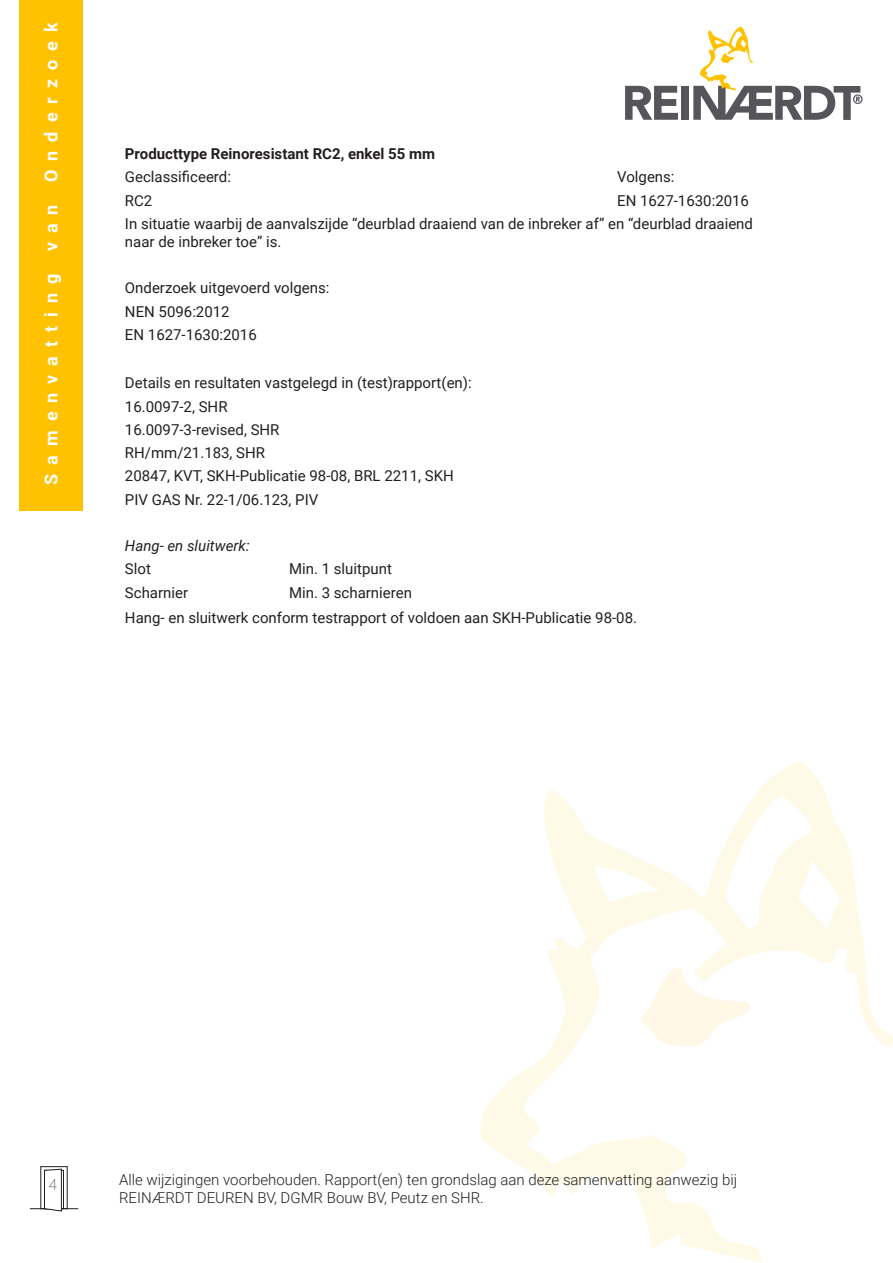
<style>
.page{position:relative;width:893px;height:1263px;background:#fff}
.page>*{position:absolute;margin:0;border:0;box-sizing:border-box;transform-origin:0 0}
.t1{font:700 18px "Roboto";letter-spacing:.5em;color:#fff}
.t2{font:15px/18px "Roboto";color:#231f20}
.t3{font:300 15px/18px "Roboto";color:#231f20}
.t4{font:700 15px "Roboto";color:#231f20}
.t5{font:italic 15px "Roboto";color:#231f20}
.t6{font:100 15px "Roboto";color:#231f20}
</style>
<div class="page">
<div style="left:19px;top:0;width:64px;height:510px;background:#ffc200"></div>
<svg style="left:481px;top:761px;width:412px;height:502px"></svg>
<svg style="left:625px;top:86px;width:53px;height:34px"></svg>
<div style="left:681px;top:86px;width:8px;height:34px;background:#55555a"></div>
<svg style="left:693px;top:26px;width:169px;height:94px"></svg>
<hr style="left:30px;top:1208px;width:48px;height:1px;background:#231f20">
<div style="left:44px;top:1170px;width:20px;height:39px;border:1px solid #231f20"></div>
<div style="left:41px;top:1166px;width:26px;height:43px;border:1px solid #231f20"></div>
<svg style="left:44px;top:1169px;width:18px;height:42px"></svg>
<p class="t1" style="left:38px;top:485px;width:464px;rotate:-90deg">Samenvatting van Onderzoek</p>
<p class="t4" style="left:125px;top:143px;width:312px">Producttype Reinoresistant RC2, enkel 55 mm</p>
<p class="t2" style="left:125px;top:167px;width:108px">Geclassificeerd:</p>
<p class="t2" style="left:617px;top:167px;width:59px">Volgens:</p>
<p class="t2" style="left:125px;top:191px;width:29px">RC2</p>
<p class="t2" style="left:617px;top:191px;width:133px">EN 1627-1630:2016</p>
<p class="t2" style="left:125px;top:214px;width:630px">In situatie waarbij de aanvalszijde “deurblad draaiend van de inbreker af” en “deurblad draaiend naar de inbreker toe” is.</p>
<p class="t2" style="left:125px;top:278px;width:206px">Onderzoek uitgevoerd volgens:</p>
<p class="t2" style="left:125px;top:302px;width:106px">NEN 5096:2012</p>
<p class="t2" style="left:125px;top:325px;width:133px">EN 1627-1630:2016</p>
<p class="t2" style="left:125px;top:373px;width:348px">Details en resultaten vastgelegd in (test)rapport(en):</p>
<p class="t2" style="left:125px;top:397px;width:104px">16.0097-2, SHR</p>
<p class="t2" style="left:125px;top:420px;width:156px">16.0097-3-revised, SHR</p>
<p class="t2" style="left:125px;top:443px;width:142px">RH/mm/21.183, SHR</p>
<p class="t2" style="left:125px;top:466px;width:330px">20847, KVT, SKH-Publicatie 98-08, BRL 2211, SKH</p>
<p class="t2" style="left:125px;top:490px;width:195px">PIV GAS Nr. 22-1/06.123, PIV</p>
<p class="t5" style="left:125px;top:535px;width:126px">Hang- en sluitwerk:</p>
<p class="t2" style="left:125px;top:559px;width:27px">Slot</p>
<p class="t2" style="left:289px;top:559px;width:104px">Min. 1 sluitpunt</p>
<p class="t2" style="left:125px;top:583px;width:65px">Scharnier</p>
<p class="t2" style="left:289px;top:583px;width:124px">Min. 3 scharnieren</p>
<p class="t2" style="left:125px;top:608px;width:514px">Hang- en sluitwerk conform testrapport of voldoen aan SKH-Publicatie 98-08.</p>
<p class="t6" style="left:49px;top:1174px;width:10px">4</p>
<p class="t3" style="left:119px;top:1170px;width:620px">Alle wijzigingen voorbehouden. Rapport(en) ten grondslag aan deze samenvatting aanwezig bij<br>REINÆRDT DEUREN BV, DGMR Bouw BV, Peutz en SHR.</p>
</div>
